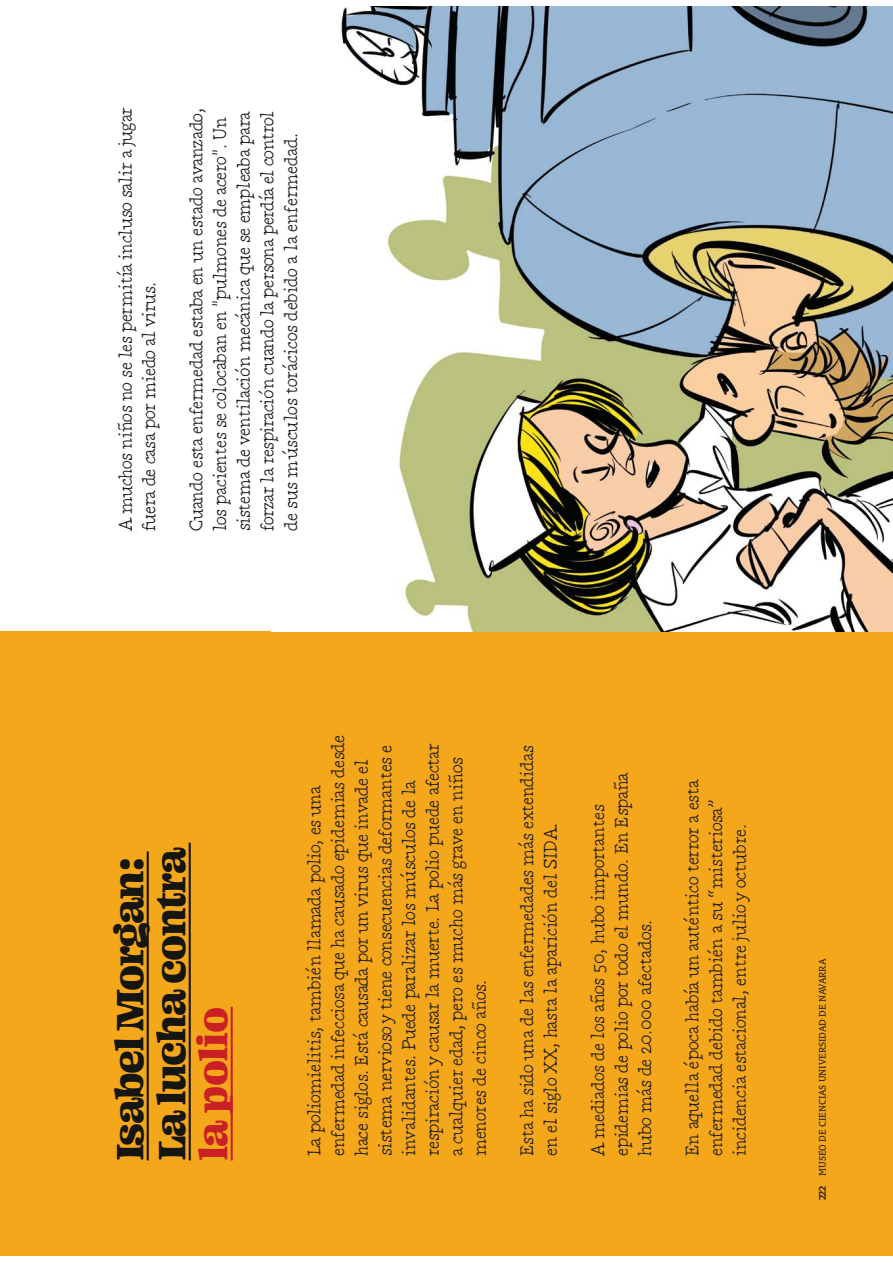
<style>
.page{position:relative;width:893px;height:1263px;background:#fff}
.page>*{position:absolute;margin:0;border:0;box-sizing:border-box;transform-origin:0 0}
.t1{font:42px/42px "Ohno Blazeface 12 Point";letter-spacing:-.03em;color:#151511}
.t2{font:42px "Ohno Blazeface 12 Point";letter-spacing:-.01em;color:#cb1f26}
.t3{font:18.3px/23.5px "Manu Std Formal";letter-spacing:-.02em;color:#231f20}
.t4{font:9.9px "Le Monde Courrier Pro";letter-spacing:-.01em;color:#231f20}
.s1{font-weight:700}
</style>
<div class="page">
<div style="left:0;top:631px;width:893px;height:625px;background:#f5a71c"></div>
<hr style="left:147px;top:852px;width:2px;height:308px;background:#151511">
<hr style="left:189px;top:843px;width:2px;height:317px;background:#151511">
<hr style="left:231px;top:1007px;width:2px;height:153px;background:#cb1f26">
<img style="left:341px;top:7px;width:552px;height:624px">
<p class="t3" style="left:115px;top:531px;width:426px;rotate:-90deg">A muchos niños no se les permitía incluso salir a jugar fuera de casa por miedo al virus.</p>
<p class="t3" style="left:186px;top:531px;width:425px;rotate:-90deg">Cuando esta enfermedad estaba en un estado avanzado, los pacientes se colocaban en "pulmones de acero". Un sistema de ventilación mecánica que se empleaba para forzar la respiración cuando la persona perdía el control de sus músculos torácicos debido a la enfermedad.</p>
<h1 class="t1" style="left:108px;top:1160px;width:314px;rotate:-90deg">Isabel Morgan:<br>La lucha contra</h1>
<h1 class="t2" style="left:188px;top:1160px;width:155px;rotate:-90deg">la polio</h1>
<p class="t3" style="left:304px;top:1156px;width:423px;rotate:-90deg">La poliomielitis, también llamada polio, es una enfermedad infecciosa que ha causado epidemias desde hace siglos. Está causada por un virus que invade el sistema nervioso y tiene consecuencias deformantes e invalidantes. Puede paralizar los músculos de la respiración y causar la muerte. La polio puede afectar a cualquier edad, pero es mucho más grave en niños menores de cinco años.</p>
<p class="t3" style="left:517px;top:1156px;width:412px;rotate:-90deg">Esta ha sido una de las enfermedades más extendidas en el siglo XX, hasta la aparición del SIDA.</p>
<p class="t3" style="left:588px;top:1156px;width:386px;rotate:-90deg">A mediados de los años 50, hubo importantes epidemias de polio por todo el mundo. En España hubo más de 20.000 afectados.</p>
<p class="t3" style="left:682px;top:1156px;width:378px;rotate:-90deg">En aquella época había un auténtico terror a esta enfermedad debido también a su “misteriosa” incidencia estacional, entre julio y octubre.</p>
<p class="t4" style="left:819px;top:1200px;width:243px;rotate:-90deg"><span class="s1">222</span> MUSEO DE CIENCIAS UNIVERSIDAD DE NAVARRA</p>
</div>
